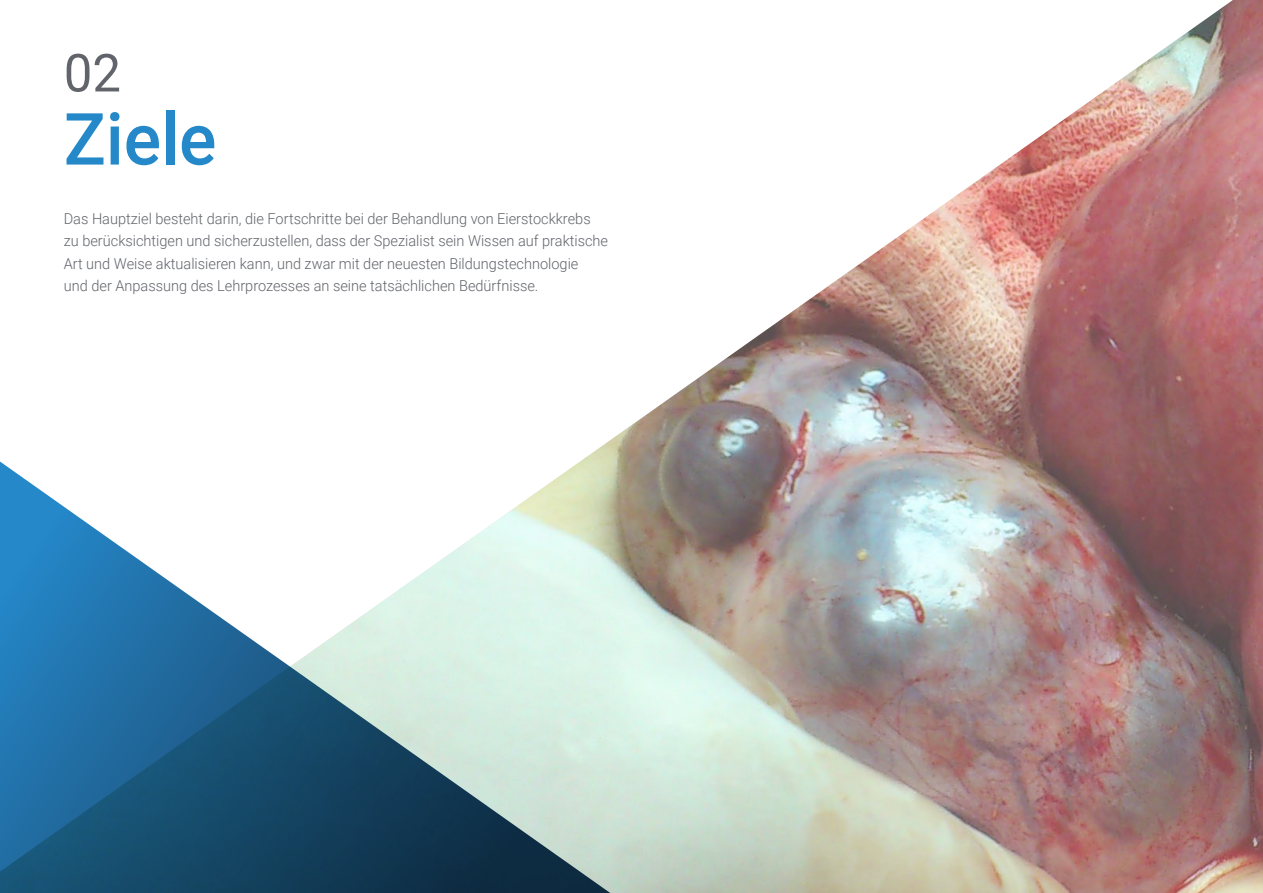
<style>
.page{position:relative;width:1263px;height:893px;background:#fff}
.page>*{position:absolute;margin:0;border:0;box-sizing:border-box;transform-origin:0 0}
.t1{font:500 72px "Roboto";color:#2488c9}
.t2{font:52.5px "Roboto";color:#61646a}
.t3{font:300 15px/22.5px "Roboto";color:#61646a}
</style>
<div class="page">
<img style="left:602px;top:0;width:661px;height:893px">
<svg style="left:0;top:446px;width:640px;height:447px"></svg>
<h2 class="t2" style="left:64px;top:36px;width:59px">02</h2>
<h1 class="t1" style="left:64px;top:89px;width:154px">Ziele</h1>
<p class="t3" style="left:64px;top:207px;width:546px">Das Hauptziel besteht darin, die Fortschritte bei der Behandlung von Eierstockkrebs zu berücksichtigen und sicherzustellen, dass der Spezialist sein Wissen auf praktische Art und Weise aktualisieren kann, und zwar mit der neuesten Bildungstechnologie<br>und der Anpassung des Lehrprozesses an seine tatsächlichen Bedürfnisse.</p>
</div>
